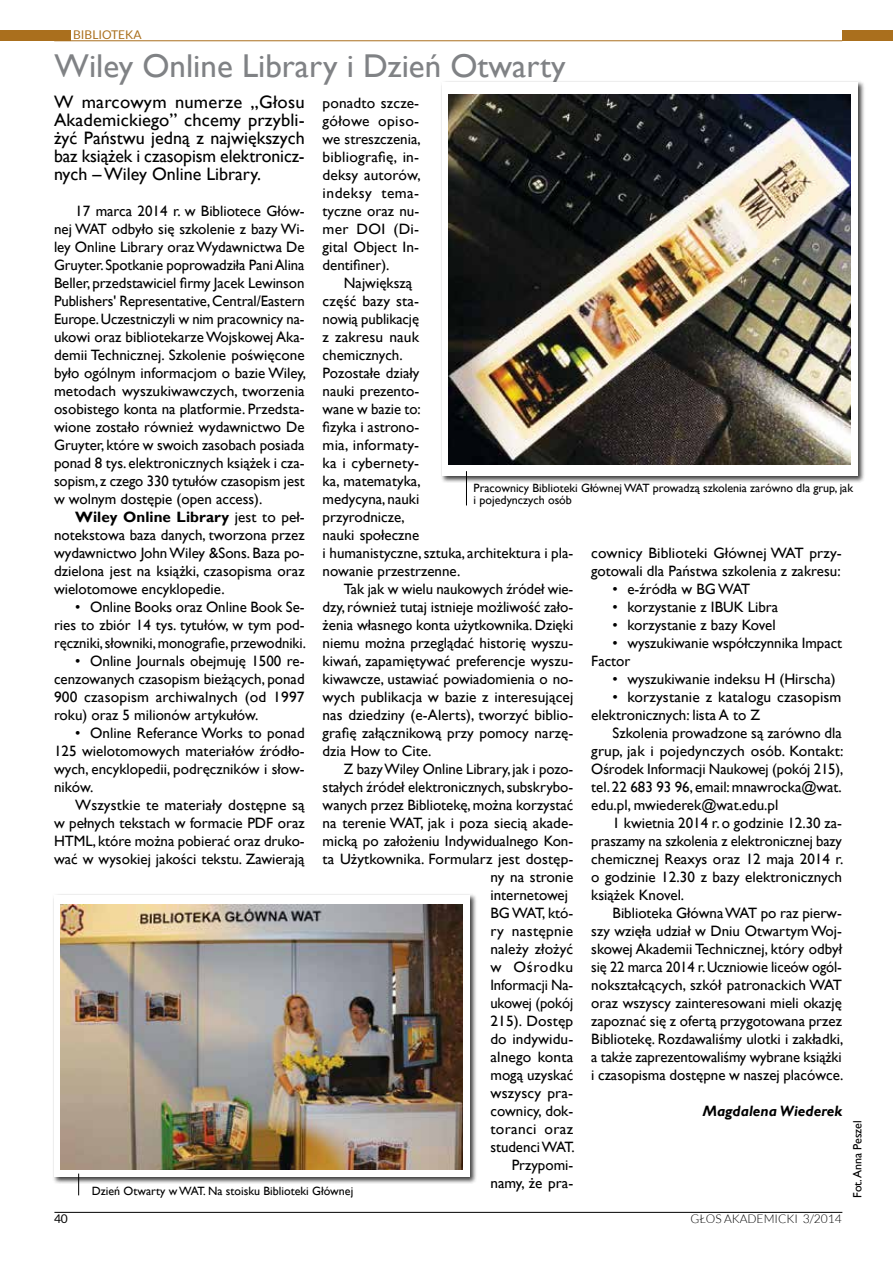
<style>
.page{position:relative;width:893px;height:1263px;background:#fff}
.page>*{position:absolute;margin:0;border:0;box-sizing:border-box;transform-origin:0 0}
.t1{font:33px "Gill Sans";color:#808285}
.t2{font:18px/18px "Gill Sans";letter-spacing:-.005em;color:#000;text-align:justify}
.t3{font:15px/18px "Gill Sans";color:#000;text-align:justify}
.t4{font:15px "Gill Sans";letter-spacing:.02em;color:#000}
.t5{font:italic 700 15px "Gill Sans";color:#000}
.t6{font:15px "Gill Sans";letter-spacing:.04em;color:#000}
.t7{font:12px/12px "Gill Sans";color:#000}
.t8{font:300 12px "Lato";color:#000}
.t9{font:12px "Lato";color:#aa6f1d}
.t10{font:12px "Lato";color:#000}
.s1{font-weight:700}
</style>
<div class="page">
<hr style="left:54px;top:1212px;width:788px;height:1px;background:#000">
<hr style="left:54px;top:41px;width:788px;height:1px;background:#aa6f1d">
<div style="left:0;top:30px;width:71px;height:11px;background:#aa6f1d"></div>
<div style="left:842px;top:30px;width:51px;height:11px;background:#aa6f1d"></div>
<div style="left:52px;top:893px;width:425px;height:291px;background:#000;opacity:.75"></div>
<div style="left:54px;top:895px;width:416px;height:282px;background:#fff"></div>
<img style="left:60px;top:905px;width:402px;height:264px">
<svg style="left:78px;top:1173px;width:1px;height:22px"></svg>
<div style="left:440px;top:80px;width:425px;height:403px;background:#000;opacity:.75"></div>
<div style="left:442px;top:82px;width:415px;height:393px;background:#fff"></div>
<img style="left:448px;top:95px;width:402px;height:370px">
<hr style="left:466px;top:471px;width:1px;height:34px;background:#000">
<p class="t9" style="left:73px;top:28px;width:70px">BIBLIOTEKA</p>
<h1 class="t1" style="left:55px;top:47px;width:512px">Wiley Online Library i Dzień Otwarty</h1>
<p class="t2" style="left:54px;top:93px;width:252px">W marcowym numerze „Głosu Akademickiego” chcemy przybli&shy;żyć Państwu jedną z największych baz książek i czasopism elektronicz&shy;nych – Wiley Online Library.</p>
<p class="t3" style="left:54px;top:202px;width:254px;text-indent:21px">17 marca 2014 r. w Bibliotece Głów&shy;nej WAT odbyło się szkolenie z bazy Wi&shy;ley Online Library oraz Wydawnictwa De Gruyter. Spotkanie poprowadziła Pani Alina Beller, przedstawiciel firmy Jacek Lewinson Publishers' Representative, Central/Eastern Europe. Uczestniczyli w nim pracownicy na&shy;ukowi oraz bibliotekarze Wojskowej Aka&shy;demii Technicznej. Szkolenie poświęcone było ogólnym informacjom o bazie Wiley, metodach wyszukiwawczych, tworzenia osobistego konta na platformie. Przedsta&shy;wione zostało również wydawnictwo De Gruyter, które w swoich zasobach posiada ponad 8 tys. elektronicznych książek i cza&shy;sopism, z czego 330 tytułów czasopism jest w wolnym dostępie (open access).</p>
<p class="t3" style="left:54px;top:508px;width:252px;text-indent:21px"><span class="s1">Wiley Online Library</span> jest to peł&shy;notekstowa baza danych, tworzona przez wydawnictwo John Wiley &amp;Sons. Baza po&shy;dzielona jest na książki, czasopisma oraz wielotomowe encyklopedie.</p>
<p class="t3" style="left:54px;top:598px;width:253px;text-indent:21px">• Online Books oraz Online Book Se&shy;ries to zbiór 14 tys. tytułów, w tym pod&shy;ręczniki, słowniki, monografie, przewodniki.</p>
<p class="t3" style="left:54px;top:652px;width:252px;text-indent:21px">• Online Journals obejmuję 1500 re&shy;cenzowanych czasopism bieżących, ponad 900 czasopism archiwalnych (od 1997 roku) oraz 5 milionów artykułów.</p>
<p class="t3" style="left:54px;top:724px;width:252px;text-indent:21px">• Online Referance Works to ponad 125 wielotomowych materiałów źródło&shy;wych, encyklopedii, podręczników i słow&shy;ników.</p>
<p class="t3" style="left:54px;top:796px;width:252px;text-indent:21px">Wszystkie te materiały dostępne są w pełnych tekstach w formacie PDF oraz HTML, które można pobierać oraz druko&shy;wać w wysokiej jakości tekstu. Zawierają</p>
<p class="t3" style="left:323px;top:94px;width:100px">ponadto szcze&shy;gółowe opiso&shy;we streszczenia, bibliografię, in&shy;deksy autorów, indeksy tema&shy;tyczne oraz nu&shy;mer DOI (Di&shy;gital Object In&shy;dentifiner).</p>
<p class="t3" style="left:323px;top:274px;width:252px;text-align:left;text-indent:21px">Największą<br>część bazy sta-<br>nowią publikację<br>z zakresu nauk<br>chemicznych.<br>Pozostałe działy<br>nauki prezento-<br>wane w bazie to:<br>fizyka i astrono-<br>mia, informaty-<br>ka i cybernety-<br>ka, matematyka,<br>medycyna, nauki<br>przyrodnicze,<br>nauki społeczne<br>i humanistyczne, sztuka, architektura i pla&shy;nowanie przestrzenne.</p>
<p class="t3" style="left:323px;top:580px;width:252px;text-indent:21px">Tak jak w wielu naukowych źródeł wie&shy;dzy, również tutaj istnieje możliwość zało&shy;żenia własnego konta użytkownika. Dzięki niemu można przeglądać historię wyszu&shy;kiwań, zapamiętywać preferencje wyszu&shy;kiwawcze, ustawiać powiadomienia o no&shy;wych publikacja w bazie z interesującej nas dziedziny (e-Alerts), tworzyć biblio&shy;grafię załącznikową przy pomocy narzę&shy;dzia How to Cite.</p>
<p class="t3" style="left:344px;top:760px;width:231px">Z bazy Wiley Online Library, jak i pozo-</p>
<p class="t3" style="left:323px;top:778px;width:252px">stałych źródeł elektronicznych, subskrybo-</p>
<p class="t3" style="left:323px;top:796px;width:252px">wanych przez Bibliotekę, można korzystać</p>
<p class="t3" style="left:323px;top:814px;width:252px">na terenie WAT, jak i poza siecią akade-</p>
<p class="t3" style="left:323px;top:832px;width:252px">micką po założeniu Indywidualnego Kon-</p>
<p class="t3" style="left:323px;top:850px;width:252px">ta Użytkownika. Formularz jest dostęp-</p>
<p class="t3" style="left:490px;top:868px;width:84px">ny na stronie</p>
<p class="t3" style="left:490px;top:886px;width:79px">internetowej</p>
<p class="t3" style="left:490px;top:904px;width:84px">BG WAT, któ-</p>
<p class="t4" style="left:490px;top:922px;width:84px">ry następnie</p>
<p class="t3" style="left:490px;top:940px;width:84px">należy złożyć</p>
<p class="t6" style="left:490px;top:958px;width:84px">w Ośrodku</p>
<p class="t3" style="left:490px;top:976px;width:84px">Informacji Na-</p>
<p class="t3" style="left:490px;top:994px;width:84px">ukowej (pokój</p>
<p class="t3" style="left:490px;top:1012px;width:84px">215). Dostęp</p>
<p class="t3" style="left:490px;top:1030px;width:84px">do indywidu-</p>
<p class="t3" style="left:490px;top:1048px;width:84px">alnego konta</p>
<p class="t3" style="left:490px;top:1066px;width:84px">mogą uzyskać</p>
<p class="t3" style="left:490px;top:1084px;width:84px">wszyscy pra-</p>
<p class="t3" style="left:490px;top:1102px;width:84px">cownicy, dok-</p>
<p class="t4" style="left:490px;top:1120px;width:84px">toranci oraz</p>
<p class="t3" style="left:490px;top:1138px;width:86px">studenci WAT.</p>
<p class="t3" style="left:512px;top:1156px;width:63px">Przypomi-</p>
<p class="t3" style="left:490px;top:1174px;width:84px">namy, że pra-</p>
<p class="t7" style="left:474px;top:482px;width:381px">Pracownicy Biblioteki Głównej WAT prowadzą szkolenia zarówno dla grup, jak i pojedynczych osób</p>
<p class="t3" style="left:591px;top:544px;width:252px">cownicy Biblioteki Głównej WAT przy&shy;gotowali dla Państwa szkolenia z zakresu:</p>
<p class="t3" style="left:613px;top:580px;width:139px">• e-źródła w BG WAT</p>
<p class="t3" style="left:613px;top:598px;width:167px">• korzystanie z IBUK Libra</p>
<p class="t3" style="left:613px;top:616px;width:165px">• korzystanie z bazy Kovel</p>
<p class="t3" style="left:591px;top:634px;width:252px;text-indent:21px">• wyszukiwanie współczynnika Impact<br>Factor</p>
<p class="t3" style="left:613px;top:670px;width:225px">• wyszukiwanie indeksu H (Hirscha)</p>
<p class="t3" style="left:591px;top:688px;width:252px;text-indent:21px">• korzystanie z katalogu czasopism elektronicznych: lista A to Z</p>
<p class="t3" style="left:591px;top:724px;width:254px;text-indent:21px">Szkolenia prowadzone są zarówno dla grup, jak i pojedynczych osób. Kontakt:<br>Ośrodek Informacji Naukowej (pokój 215), tel. 22 683 93 96, email: mnawrocka@wat. edu.pl, mwiederek@wat.edu.pl</p>
<p class="t3" style="left:591px;top:814px;width:254px;text-indent:21px">1 kwietnia 2014 r. o godzinie 12.30 za&shy;praszamy na szkolenia z elektronicznej bazy chemicznej Reaxys oraz 12 maja 2014 r. o godzinie 12.30 z bazy elektronicznych książek Knovel.</p>
<p class="t3" style="left:591px;top:904px;width:254px;text-indent:21px">Biblioteka Główna WAT po raz pierw&shy;szy wzięła udział w Dniu Otwartym Woj&shy;skowej Akademii Technicznej, który odbył się 22 marca 2014 r. Uczniowie liceów ogól&shy;nokształcących, szkół patronackich WAT oraz wszyscy zainteresowani mieli okazję zapoznać się z ofertą przygotowana przez Bibliotekę. Rozdawaliśmy ulotki i zakładki, a także zaprezentowaliśmy wybrane książki i czasopisma dostępne w naszej placówce.</p>
<p class="t5" style="left:703px;top:1102px;width:141px">Magdalena Wiederek</p>
<p class="t7" style="left:852px;top:1198px;width:79px;rotate:-90deg">Fot. Anna Peszel</p>
<p class="t7" style="left:92px;top:1185px;width:263px">Dzień Otwarty w WAT. Na stoisku Biblioteki Głównej</p>
<p class="t10" style="left:54px;top:1212px;width:15px">40</p>
<p class="t8" style="left:691px;top:1212px;width:153px">GŁOS AKADEMICKI 3/2014</p>
</div>
